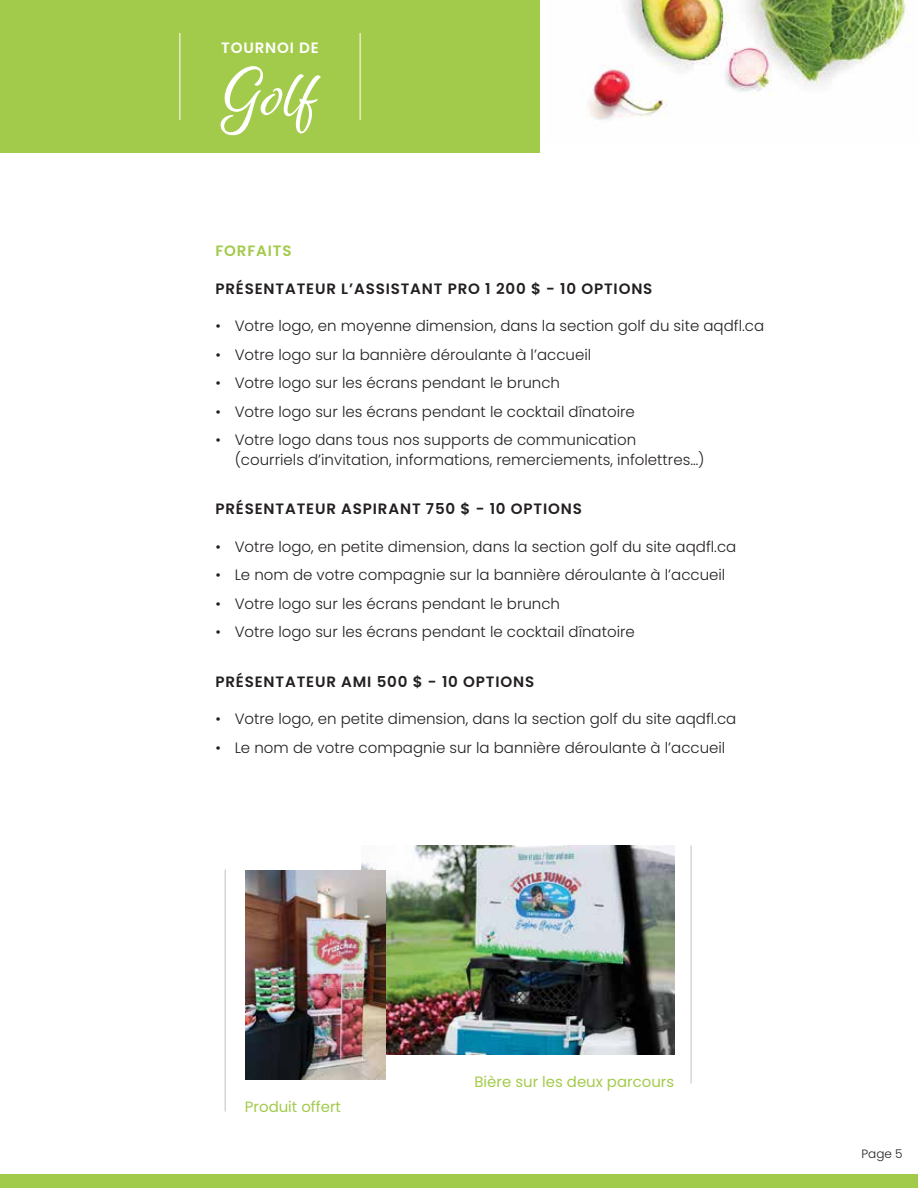
<style>
.page{position:relative;width:918px;height:1188px;background:#fff}
.page>*{position:absolute;margin:0;border:0;box-sizing:border-box;transform-origin:0 0}
.t1{font:72.45px "Alisha";color:#fff;scale:.92 1}
.t2{font:300 15px/19.5px "Poppins";color:#231f20}
.t3{font:600 15px "Poppins";letter-spacing:.055em;color:#231f20}
.t4{font:15px "Poppins";color:#a3cb4b}
.t5{font:600 15px "Poppins";letter-spacing:.055em;color:#fff}
.t6{font:600 15px "Poppins";letter-spacing:.055em;color:#a3cb4b}
.t7{font:300 12px "Poppins";color:#231f20}
</style>
<div class="page">
<img style="left:588px;top:0;width:321px;height:120px">
<div style="left:0;top:0;width:540px;height:153px;background:#a3cb4b"></div>
<hr style="left:180px;top:33px;width:1px;height:87px;background:#fff">
<hr style="left:360px;top:33px;width:1px;height:87px;background:#fff">
<img style="left:361px;top:846px;width:313px;height:208px">
<img style="left:246px;top:871px;width:139px;height:209px">
<hr style="left:225px;top:870px;width:1px;height:242px;background:#c0c2c4">
<hr style="left:691px;top:846px;width:1px;height:238px;background:#c0c2c4">
<div style="left:0;top:1174px;width:918px;height:14px;background:#a3cb4b"></div>
<p class="t5" style="left:221px;top:39px;width:99px">TOURNOI DE</p>
<h1 class="t1" style="left:223px;top:49px;width:105px">Golf</h1>
<p class="t6" style="left:215px;top:243px;width:78px">FORFAITS</p>
<p class="t3" style="left:215px;top:280px;width:438px">PRÉSENTATEUR L’ASSISTANT PRO 1 200 $ - 10 OPTIONS</p>
<p class="t2" style="left:215px;top:317px;width:550px">• Votre logo, en moyenne dimension, dans la section golf du site aqdfl.ca</p>
<p class="t2" style="left:215px;top:345px;width:377px">• Votre logo sur la bannière déroulante à l’accueil</p>
<p class="t2" style="left:215px;top:374px;width:346px">• Votre logo sur les écrans pendant le brunch</p>
<p class="t2" style="left:215px;top:402px;width:421px">• Votre logo sur les écrans pendant le cocktail dînatoire</p>
<p class="t2" style="left:235px;top:431px;width:471px;text-indent:-19px">• Votre logo dans tous nos supports de communication (courriels d’invitation, informations, remerciements, infolettres…)</p>
<p class="t3" style="left:215px;top:501px;width:368px">PRÉSENTATEUR ASPIRANT 750 $ - 10 OPTIONS</p>
<p class="t2" style="left:215px;top:537px;width:522px">• Votre logo, en petite dimension, dans la section golf du site aqdfl.ca</p>
<p class="t2" style="left:215px;top:566px;width:511px">• Le nom de votre compagnie sur la bannière déroulante à l’accueil</p>
<p class="t2" style="left:215px;top:594px;width:346px">• Votre logo sur les écrans pendant le brunch</p>
<p class="t2" style="left:215px;top:623px;width:421px">• Votre logo sur les écrans pendant le cocktail dînatoire</p>
<p class="t3" style="left:215px;top:673px;width:320px">PRÉSENTATEUR AMI 500 $ - 10 OPTIONS</p>
<p class="t2" style="left:215px;top:710px;width:522px">• Votre logo, en petite dimension, dans la section golf du site aqdfl.ca</p>
<p class="t2" style="left:215px;top:738px;width:511px">• Le nom de votre compagnie sur la bannière déroulante à l’accueil</p>
<p class="t4" style="left:245px;top:1098px;width:98px">Produit offert</p>
<p class="t4" style="left:474px;top:1073px;width:201px">Bière sur les deux parcours</p>
<p class="t7" style="left:861px;top:1147px;width:43px">Page 5</p>
</div>
